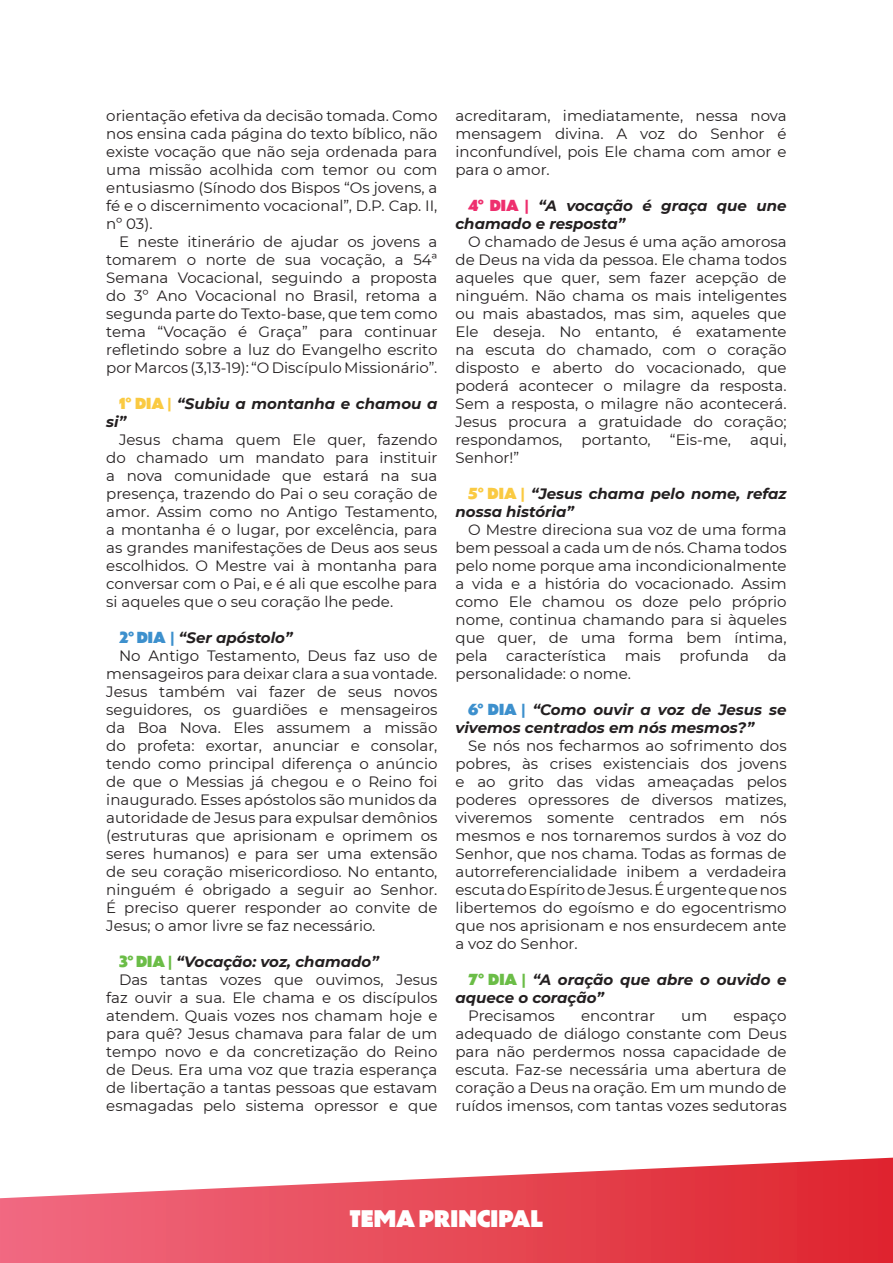
<style>
.page{position:relative;width:893px;height:1263px;background:#fff}
.page>*{position:absolute;margin:0;border:0;box-sizing:border-box;transform-origin:0 0}
.Rodapé{font:900 22.5px "Dunbar Tall";color:#fff}
.Corpo_de_texto{font:15px/18px "Montserrat";color:#231f20;text-align:justify}
.Corpo_de_texto-2{font:italic 700 15px/18px "Montserrat";color:#231f20}
.s1{font-family:"Dunbar Tall";font-weight:900;font-style:normal;color:#faca42}
.s2{font-family:"Dunbar Tall";font-weight:900;font-style:normal;color:#3d90cd}
.s3{font-style:normal;color:#3d90cd}
.s4{font-family:"Dunbar Tall";font-weight:900;font-style:normal;color:#6bbd47}
.s5{font-style:normal;color:#6bbd47}
.s6{font-family:"Dunbar Tall";font-weight:900;font-style:normal;color:#ee2f6e}
.s7{font-style:normal;color:#ee2f6e}
.s8{font-style:normal;color:#faca42}
</style>
<div class="page">
<svg style="left:0;top:1158px;width:893px;height:105px"></svg>
<p class="Corpo_de_texto" style="left:106px;top:106px;width:333px">orientação efetiva da decisão tomada. Como nos ensina cada página do texto bíblico, não existe vocação que não seja ordenada para uma missão acolhida com temor ou com entusiasmo (Sínodo dos Bispos “Os jovens, a fé e o discernimento vocacional”, D.P. Cap. II, nº 03).</p>
<p class="Corpo_de_texto" style="left:106px;top:232px;width:333px;text-indent:13px">E neste itinerário de ajudar os jovens a tomarem o norte de sua vocação, a 54ª Semana Vocacional, seguindo a proposta do 3º Ano Vocacional no Brasil, retoma a segunda parte do Texto-base, que tem como tema “Vocação é Graça” para continuar refletindo sobre a luz do Evangelho escrito por Marcos (3,13-19): “O Discípulo Missionário”.</p>
<p class="Corpo_de_texto-2" style="left:106px;top:394px;width:333px;text-indent:13px"><span class="s1">1° DIA |</span> “Subiu a montanha e chamou a si”</p>
<p class="Corpo_de_texto" style="left:106px;top:430px;width:333px;text-indent:13px">Jesus chama quem Ele quer, fazendo do chamado um mandato para instituir a nova comunidade que estará na sua presença, trazendo do Pai o seu coração de amor. Assim como no Antigo Testamento, a montanha é o lugar, por excelência, para as grandes manifestações de Deus aos seus escolhidos. O Mestre vai à montanha para conversar com o Pai, e é ali que escolhe para si aqueles que o seu coração lhe pede.</p>
<p class="Corpo_de_texto-2" style="left:119px;top:628px;width:175px"><span class="s2">2° DIA</span> <span class="s3">|</span> “Ser apóstolo”</p>
<p class="Corpo_de_texto" style="left:106px;top:646px;width:333px;text-indent:13px">No Antigo Testamento, Deus faz uso de mensageiros para deixar clara a sua vontade.<br>Jesus também vai fazer de seus novos seguidores, os guardiões e mensageiros da Boa Nova. Eles assumem a missão do profeta: exortar, anunciar e consolar, tendo como principal diferença o anúncio de que o Messias já chegou e o Reino foi inaugurado. Esses apóstolos são munidos da autoridade de Jesus para expulsar demônios (estruturas que aprisionam e oprimem os seres humanos) e para ser uma extensão de seu coração misericordioso. No entanto, ninguém é obrigado a seguir ao Senhor.<br>É preciso querer responder ao convite de Jesus; o amor livre se faz necessário.</p>
<p class="Corpo_de_texto-2" style="left:119px;top:952px;width:261px"><span class="s4">3° DIA</span> <span class="s5">|</span> “Vocação: voz, chamado”</p>
<p class="Corpo_de_texto" style="left:106px;top:970px;width:333px;text-indent:13px">Das tantas vozes que ouvimos, Jesus faz ouvir a sua. Ele chama e os discípulos atendem. Quais vozes nos chamam hoje e para quê? Jesus chamava para falar de um tempo novo e da concretização do Reino de Deus. Era uma voz que trazia esperança de libertação a tantas pessoas que estavam esmagadas pelo sistema opressor e que</p>
<p class="Corpo_de_texto" style="left:455px;top:106px;width:333px">acreditaram, imediatamente, nessa nova mensagem divina. A voz do Senhor é inconfundível, pois Ele chama com amor e para o amor.</p>
<p class="Corpo_de_texto-2" style="left:455px;top:196px;width:333px;text-indent:13px"><span class="s6">4° DIA</span> <span class="s7">|</span> “A vocação é graça que une chamado e resposta”</p>
<p class="Corpo_de_texto" style="left:455px;top:232px;width:333px;text-indent:13px">O chamado de Jesus é uma ação amorosa de Deus na vida da pessoa. Ele chama todos aqueles que quer, sem fazer acepção de ninguém. Não chama os mais inteligentes ou mais abastados, mas sim, aqueles que Ele deseja. No entanto, é exatamente na escuta do chamado, com o coração disposto e aberto do vocacionado, que poderá acontecer o milagre da resposta.<br>Sem a resposta, o milagre não acontecerá.<br>Jesus procura a gratuidade do coração; respondamos,</p>
<p class="Corpo_de_texto" style="left:582px;top:430px;width:71px">portanto,</p>
<p class="Corpo_de_texto" style="left:670px;top:430px;width:63px">“Eis-me,</p>
<p class="Corpo_de_texto" style="left:750px;top:430px;width:38px">aqui,</p>
<p class="Corpo_de_texto" style="left:455px;top:448px;width:65px">Senhor!”</p>
<p class="Corpo_de_texto-2" style="left:455px;top:484px;width:333px;text-indent:13px"><span class="s1">5° DIA</span> <span class="s8">|</span> “Jesus chama pelo nome, refaz nossa história”</p>
<p class="Corpo_de_texto" style="left:455px;top:520px;width:333px;text-indent:13px">O Mestre direciona sua voz de uma forma bem pessoal a cada um de nós. Chama todos pelo nome porque ama incondicionalmente a vida e a história do vocacionado. Assim como Ele chamou os doze pelo próprio nome, continua chamando para si àqueles que quer, de uma forma bem íntima, pela característica mais profunda da personalidade: o nome.</p>
<p class="Corpo_de_texto-2" style="left:455px;top:700px;width:333px;text-indent:13px"><span class="s2">6° DIA</span> <span class="s3">|</span> “Como ouvir a voz de Jesus se vivemos centrados em nós mesmos?”</p>
<p class="Corpo_de_texto" style="left:455px;top:736px;width:333px;text-indent:13px">Se nós nos fecharmos ao sofrimento dos pobres, às crises existenciais dos jovens e ao grito das vidas ameaçadas pelos poderes opressores de diversos matizes, viveremos somente centrados em nós mesmos e nos tornaremos surdos à voz do Senhor, que nos chama. Todas as formas de autorreferencialidade inibem a verdadeira escuta do Espírito de Jesus. É urgente que nos libertemos do egoísmo e do egocentrismo que nos aprisionam e nos ensurdecem ante a voz do Senhor.</p>
<p class="Corpo_de_texto-2" style="left:455px;top:970px;width:333px;text-indent:13px"><span class="s4">7° DIA</span> <span class="s5">|</span> “A oração que abre o ouvido e aquece o coração”</p>
<p class="Corpo_de_texto" style="left:468px;top:1006px;width:88px">Precisamos</p>
<p class="Corpo_de_texto" style="left:581px;top:1006px;width:75px">encontrar</p>
<p class="Corpo_de_texto" style="left:681px;top:1006px;width:28px">um</p>
<p class="Corpo_de_texto" style="left:455px;top:1006px;width:333px;text-indent:278px">espaço adequado de diálogo constante com Deus para não perdermos nossa capacidade de escuta. Faz-se necessária uma abertura de coração a Deus na oração. Em um mundo de ruídos imensos, com tantas vozes sedutoras</p>
<p class="Rodapé" style="left:350px;top:1202px;width:195px">TEMA PRINCIPAL</p>
</div>
